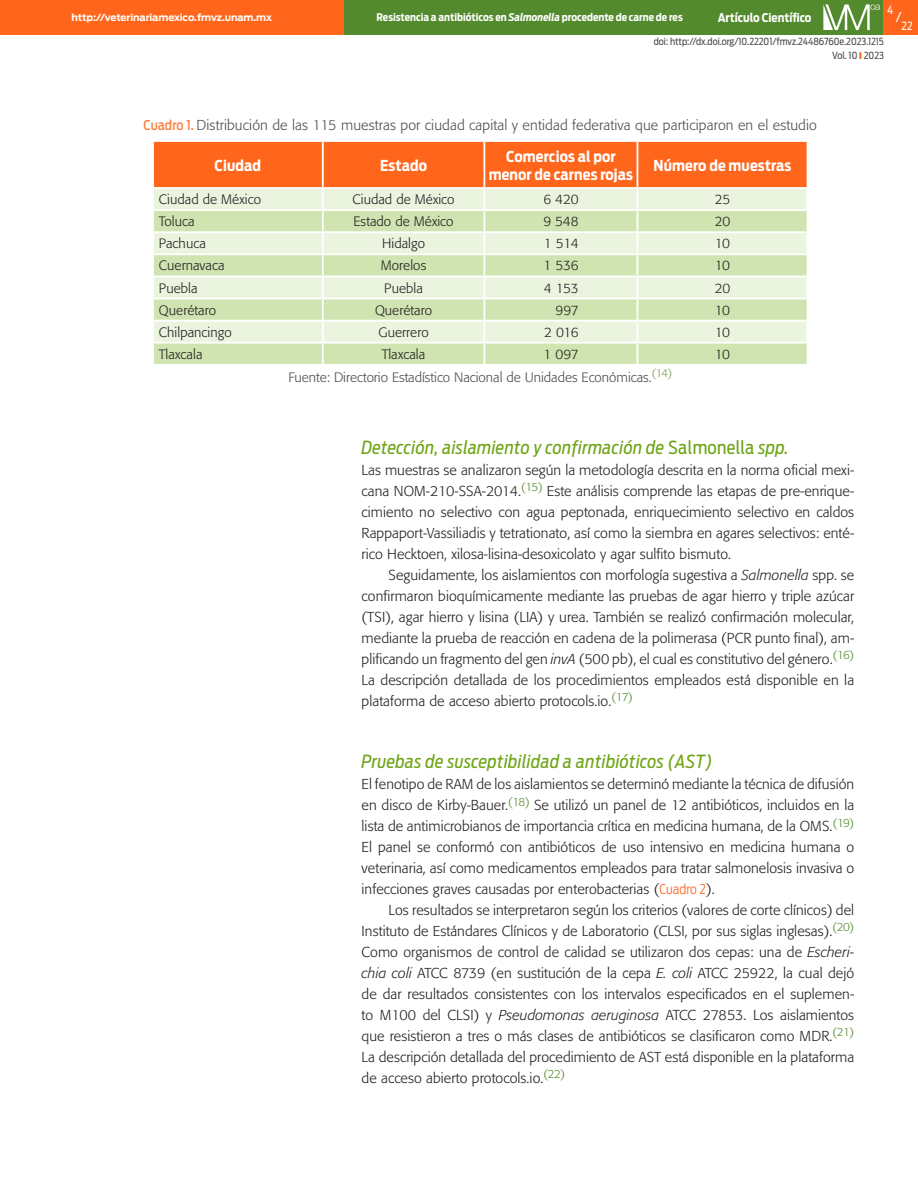
<style>
.page{position:relative;width:918px;height:1188px;background:#fff}
.page>*{position:absolute;margin:0;border:0;box-sizing:border-box;transform-origin:0 0}
._01_subtitulo_b{font:italic 18px "Antenna Cond";letter-spacing:.02em;color:#6ea516}
._06_tabla_b_subtitulo{font:700 15px/18px "Antenna Cond";letter-spacing:.01em;color:#fff;text-align:center}
._04_texto_2a{font:300 14.25px/21px "Formata";letter-spacing:.005em;color:#231f20;text-align:justify}
._04_texto_1a{font:300 14.25px/21px "Formata";letter-spacing:.005em;color:#231f20;text-align:justify}
._06_tabla_a_titulo{font:300 14.25px "Formata";letter-spacing:.01em;color:#4b4c4d}
._06_tabla_c_texto{font:300 13.5px "Formata";letter-spacing:.005em;color:#231f20}
._06_tabla_e_pies_tabla{font:300 13.5px "Formata";color:#4b4c4d}
.t1{font:13.5px "Antenna Cond";color:#fff}
.t2{font:700 12px "Antenna Cond";color:#fff}
.t3{font:11.25px "Antenna Cond";color:#fff}
.t4{font:700 10.5px "Antenna Cond";color:#fff}
.t5{font:9.75px/13.8px "Antenna Cond";color:#4b4c4d;text-align:right}
.t6{font:700 9.75px "Antenna";letter-spacing:-.01em;color:#fff}
.s1{font-style:italic}
.s2{font-family:"Antenna Cond";font-weight:500;font-size:13.5px;color:#ff8042}
.s3{font-style:normal}
.s4{font-family:"Antenna Cond";font-size:13.5px;color:#ff6f2a}
</style>
<div class="page">
<div style="left:344px;top:0;width:543px;height:34px;background:#548a2e"></div>
<svg style="left:823px;top:4px;width:57px;height:26px"></svg>
<div style="left:884px;top:0;width:34px;height:34px;background:#ff661c"></div>
<div style="left:0;top:0;width:344px;height:34px;background:#ff661c"></div>
<svg style="left:153px;top:142px;width:654px;height:222px;background:#e4cfa3"></svg>
<hr style="left:154px;top:209px;width:169px;height:2px;background:#fff">
<hr style="left:323px;top:209px;width:161px;height:2px;background:#fff">
<hr style="left:484px;top:209px;width:153px;height:2px;background:#fff">
<hr style="left:637px;top:209px;width:170px;height:2px;background:#fff">
<hr style="left:154px;top:253px;width:169px;height:2px;background:#fff">
<hr style="left:323px;top:253px;width:161px;height:2px;background:#fff">
<hr style="left:484px;top:253px;width:153px;height:2px;background:#fff">
<hr style="left:637px;top:253px;width:170px;height:2px;background:#fff">
<hr style="left:154px;top:298px;width:169px;height:1px;background:#fff">
<hr style="left:323px;top:298px;width:161px;height:1px;background:#fff">
<hr style="left:484px;top:298px;width:153px;height:1px;background:#fff">
<hr style="left:637px;top:298px;width:170px;height:1px;background:#fff">
<hr style="left:154px;top:342px;width:169px;height:2px;background:#fff">
<hr style="left:323px;top:342px;width:161px;height:2px;background:#fff">
<hr style="left:484px;top:342px;width:153px;height:2px;background:#fff">
<hr style="left:637px;top:342px;width:170px;height:2px;background:#fff">
<hr style="left:154px;top:231px;width:169px;height:2px;background:#fff">
<hr style="left:323px;top:231px;width:161px;height:2px;background:#fff">
<hr style="left:484px;top:231px;width:153px;height:2px;background:#fff">
<hr style="left:637px;top:231px;width:170px;height:2px;background:#fff">
<hr style="left:154px;top:276px;width:169px;height:1px;background:#fff">
<hr style="left:323px;top:276px;width:161px;height:1px;background:#fff">
<hr style="left:484px;top:276px;width:153px;height:1px;background:#fff">
<hr style="left:637px;top:276px;width:170px;height:1px;background:#fff">
<hr style="left:154px;top:320px;width:169px;height:2px;background:#fff">
<hr style="left:323px;top:320px;width:161px;height:2px;background:#fff">
<hr style="left:484px;top:320px;width:153px;height:2px;background:#fff">
<hr style="left:637px;top:320px;width:170px;height:2px;background:#fff">
<hr style="left:152px;top:142px;width:2px;height:45px;background:#fff">
<hr style="left:152px;top:187px;width:171px;height:2px;background:#fff">
<hr style="left:323px;top:187px;width:161px;height:2px;background:#fff">
<hr style="left:484px;top:187px;width:153px;height:2px;background:#fff">
<hr style="left:637px;top:187px;width:171px;height:2px;background:#fff">
<p class="t6" style="left:72px;top:12px;width:202px">http://veterinariamexico.fmvz.unam.mx</p>
<p class="t3" style="left:887px;top:3px;width:8px">4</p>
<p class="t4" style="left:377px;top:11px;width:308px">Resistencia a antibióticos en <span class="s1">Salmonella</span> procedente de carne de res</p>
<p class="t2" style="left:718px;top:10px;width:95px">Artículo Científico</p>
<p class="t5" style="left:654px;top:35px;width:232px">doi: http://dx.doi.org/10.22201/fmvz.24486760e.2023.1215<br>Vol. 10 2023</p>
<p class="t1" style="left:896px;top:9px;width:7px">/</p>
<p class="t3" style="left:902px;top:19px;width:13px">22</p>
<p class="_06_tabla_a_titulo" style="left:144px;top:117px;width:675px"><span class="s2">Cuadro 1.</span> Distribución de las 115 muestras por ciudad capital y entidad federativa que participaron en el estudio</p>
<p class="_06_tabla_b_subtitulo" style="left:215px;top:156px;width:48px">Ciudad</p>
<p class="_06_tabla_b_subtitulo" style="left:380px;top:156px;width:48px">Estado</p>
<p class="_06_tabla_b_subtitulo" style="left:489px;top:147px;width:146px">Comercios al por menor de carnes rojas</p>
<p class="_06_tabla_b_subtitulo" style="left:654px;top:156px;width:139px">Número de muestras</p>
<p class="_06_tabla_c_texto" style="left:159px;top:191px;width:104px">Ciudad de México</p>
<p class="_06_tabla_c_texto" style="left:353px;top:191px;width:104px">Ciudad de México</p>
<p class="_06_tabla_c_texto" style="left:543px;top:191px;width:37px">6 420</p>
<p class="_06_tabla_c_texto" style="left:715px;top:191px;width:17px">25</p>
<p class="_06_tabla_c_texto" style="left:159px;top:214px;width:37px">Toluca</p>
<p class="_06_tabla_c_texto" style="left:354px;top:214px;width:102px">Estado de México</p>
<p class="_06_tabla_c_texto" style="left:543px;top:214px;width:37px">9 548</p>
<p class="_06_tabla_c_texto" style="left:715px;top:214px;width:17px">20</p>
<p class="_06_tabla_c_texto" style="left:159px;top:236px;width:48px">Pachuca</p>
<p class="_06_tabla_c_texto" style="left:382px;top:236px;width:44px">Hidalgo</p>
<p class="_06_tabla_c_texto" style="left:544px;top:236px;width:36px">1 514</p>
<p class="_06_tabla_c_texto" style="left:715px;top:236px;width:17px">10</p>
<p class="_06_tabla_c_texto" style="left:159px;top:258px;width:67px">Cuernavaca</p>
<p class="_06_tabla_c_texto" style="left:381px;top:258px;width:47px">Morelos</p>
<p class="_06_tabla_c_texto" style="left:544px;top:258px;width:37px">1 536</p>
<p class="_06_tabla_c_texto" style="left:715px;top:258px;width:17px">10</p>
<p class="_06_tabla_c_texto" style="left:159px;top:280px;width:40px">Puebla</p>
<p class="_06_tabla_c_texto" style="left:384px;top:280px;width:40px">Puebla</p>
<p class="_06_tabla_c_texto" style="left:544px;top:280px;width:36px">4 153</p>
<p class="_06_tabla_c_texto" style="left:715px;top:280px;width:17px">20</p>
<p class="_06_tabla_c_texto" style="left:159px;top:302px;width:59px">Querétaro</p>
<p class="_06_tabla_c_texto" style="left:375px;top:302px;width:59px">Querétaro</p>
<p class="_06_tabla_c_texto" style="left:556px;top:302px;width:25px">997</p>
<p class="_06_tabla_c_texto" style="left:715px;top:302px;width:17px">10</p>
<p class="_06_tabla_c_texto" style="left:159px;top:324px;width:74px">Chilpancingo</p>
<p class="_06_tabla_c_texto" style="left:378px;top:324px;width:52px">Guerrero</p>
<p class="_06_tabla_c_texto" style="left:544px;top:324px;width:36px">2 016</p>
<p class="_06_tabla_c_texto" style="left:715px;top:324px;width:17px">10</p>
<p class="_06_tabla_c_texto" style="left:159px;top:346px;width:45px">Tlaxcala</p>
<p class="_06_tabla_c_texto" style="left:382px;top:346px;width:45px">Tlaxcala</p>
<p class="_06_tabla_c_texto" style="left:544px;top:346px;width:37px">1 097</p>
<p class="_06_tabla_c_texto" style="left:715px;top:346px;width:17px">10</p>
<p class="_06_tabla_e_pies_tabla" style="left:288px;top:369px;width:385px">Fuente: Directorio Estadístico Nacional de Unidades Económicas.<sup>(14)</sup></p>
<p class="_01_subtitulo_b" style="left:362px;top:437px;width:429px">Detección, aislamiento y confirmación de <span class="s3">Salmonella</span> spp.</p>
<p class="_04_texto_1a" style="left:362px;top:460px;width:494px">Las muestras se analizaron según la metodología descrita en la norma oficial mexi&shy;cana NOM-210-SSA-2014.<sup>(15)</sup> Este análisis comprende las etapas de pre-enrique&shy;cimiento no selectivo con agua peptonada, enriquecimiento selectivo en caldos Rappaport-Vassiliadis y tetrationato, así como la siembra en agares selectivos: enté&shy;rico Hecktoen, xilosa-lisina-desoxicolato y agar sulfito bismuto.</p>
<p class="_04_texto_2a" style="left:362px;top:565px;width:494px;text-indent:27px">Seguidamente, los aislamientos con morfología sugestiva a <span class="s1">Salmonella</span> spp. se confirmaron bioquímicamente mediante las pruebas de agar hierro y triple azúcar (TSI), agar hierro y lisina (LIA) y urea. También se realizó confirmación molecular, mediante la prueba de reacción en cadena de la polimerasa (PCR punto final), am&shy;plificando un fragmento del gen <span class="s1">invA</span> (500 pb), el cual es constitutivo del género.<sup>(16)<br></sup>La descripción detallada de los procedimientos empleados está disponible en la plataforma de acceso abierto protocols.io.<sup>(17)</sup></p>
<p class="_01_subtitulo_b" style="left:362px;top:751px;width:353px">Pruebas de susceptibilidad a antibióticos (AST)</p>
<p class="_04_texto_1a" style="left:362px;top:774px;width:494px">El fenotipo de RAM de los aislamientos se determinó mediante la técnica de difusión en disco de Kirby-Bauer.<sup>(18)</sup> Se utilizó un panel de 12 antibióticos, incluidos en la lista de antimicrobianos de importancia crítica en medicina humana, de la OMS.<sup>(19)<br></sup>El panel se conformó con antibióticos de uso intensivo en medicina humana o veterinaria, así como medicamentos empleados para tratar salmonelosis invasiva o infecciones graves causadas por enterobacterias (<span class="s4">Cuadro 2</span>).</p>
<p class="_04_texto_2a" style="left:362px;top:900px;width:494px;text-indent:27px">Los resultados se interpretaron según los criterios (valores de corte clínicos) del Instituto de Estándares Clínicos y de Laboratorio (CLSI, por sus siglas inglesas).<sup>(20)<br></sup>Como organismos de control de calidad se utilizaron dos cepas: una de <span class="s1">Escheri&shy;chia coli</span> ATCC 8739 (en sustitución de la cepa <span class="s1">E. coli</span> ATCC 25922, la cual dejó de dar resultados consistentes con los intervalos especificados en el suplemen&shy;to M100 del CLSI) y <span class="s1">Pseudomonas aeruginosa</span> ATCC 27853. Los aislamientos que resistieron a tres o más clases de antibióticos se clasificaron como MDR.<sup>(21)<br></sup>La descripción detallada del procedimiento de AST está disponible en la plataforma de acceso abierto protocols.io.<sup>(22)</sup></p>
</div>
